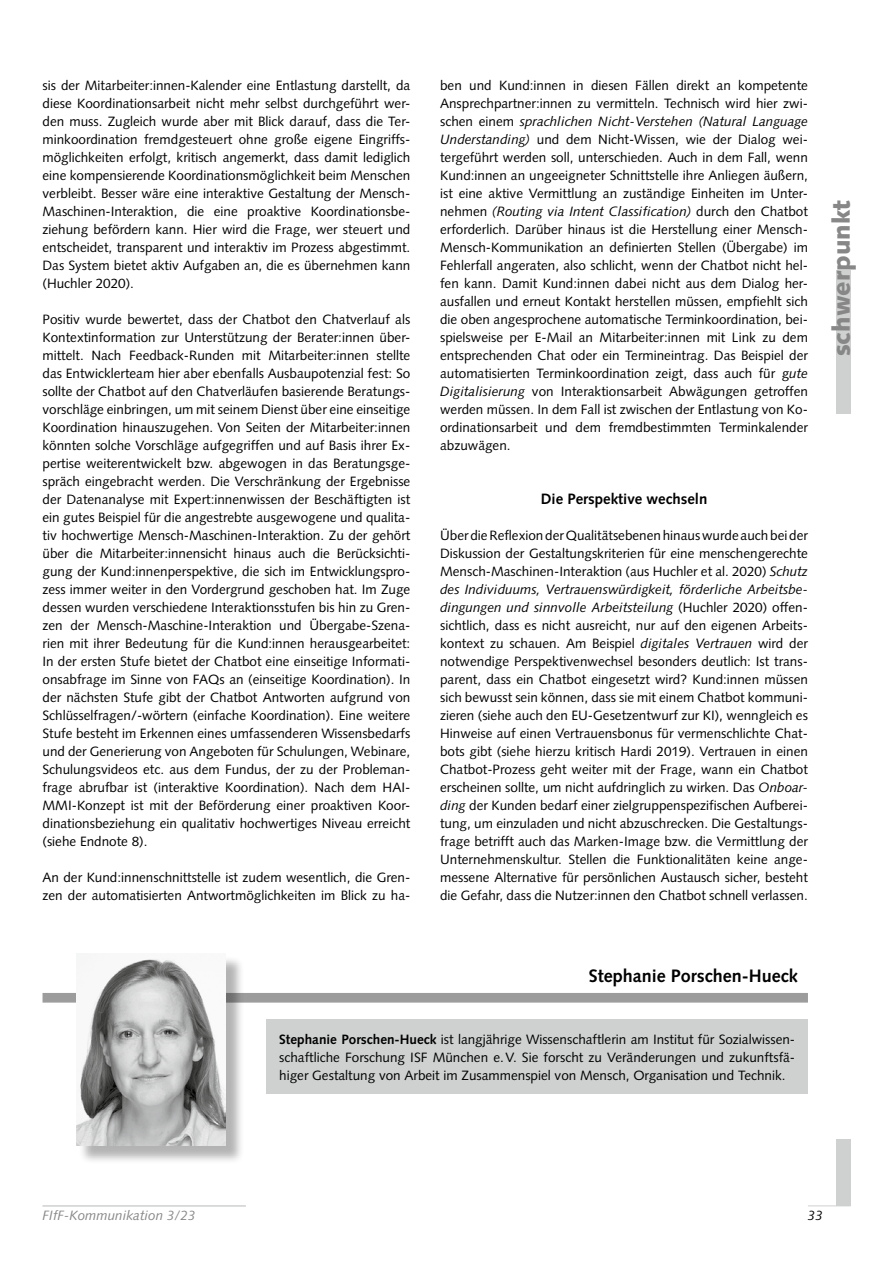
<style>
.page{position:relative;width:893px;height:1263px;background:#fff}
.page>*{position:absolute;margin:0;border:0;box-sizing:border-box;transform-origin:0 0}
.t1{font:900 24.45px "Syntax";color:#868786}
.Autor_info{font:700 18px "Syntax";color:#000}
.Ueberschrift2{font:700 15px "Syntax";color:#000}
.Haupttext{font:13.5px/18px "Syntax";color:#000;text-align:justify}
.HaupttextErster{font:13.5px/18px "Syntax";color:#000;text-align:justify}
.t2{font:italic 13.5px "Syntax";color:#868786}
.t3{font:italic 13.5px "Syntax";color:#000}
.s1{font-style:italic}
.s2{font-weight:700}
</style>
<div class="page">
<hr style="left:808px;top:1205px;width:43px;height:1px;background:#cfd0d0">
<div style="left:836px;top:1139px;width:15px;height:67px;background:#cfd0d0"></div>
<hr style="left:43px;top:1205px;width:203px;height:1px;background:#cfd0d0">
<div style="left:836px;top:271px;width:15px;height:143px;background:#cfd0d0"></div>
<div style="left:43px;top:993px;width:765px;height:9px;background:#9c9c9d"></div>
<div style="left:266px;top:1019px;width:542px;height:74px;background:#cfd0d0"></div>
<div style="left:78px;top:955px;width:167px;height:209px;background:#000;opacity:.3"></div>
<img style="left:76px;top:955px;width:150px;height:191px">
<p class="Haupttext" style="left:43px;top:76px;width:369px">sis der Mitarbeiter:innen-Kalender eine Entlastung darstellt, da diese Koordinationsarbeit nicht mehr selbst durchgeführt wer&shy;den muss. Zugleich wurde aber mit Blick darauf, dass die Ter&shy;minkoordination fremdgesteuert ohne große eigene Eingriffs&shy;möglichkeiten erfolgt, kritisch angemerkt, dass damit lediglich eine kompensierende Koordinationsmöglichkeit beim Menschen verbleibt. Besser wäre eine interaktive Gestaltung der Mensch-Maschinen-Interaktion, die eine proaktive Koordinationsbe&shy;ziehung befördern kann. Hier wird die Frage, wer steuert und entscheidet, transparent und interaktiv im Prozess abgestimmt.<br>Das System bietet aktiv Aufgaben an, die es übernehmen kann (Huchler 2020).</p>
<p class="Haupttext" style="left:43px;top:310px;width:369px">Positiv wurde bewertet, dass der Chatbot den Chatverlauf als Kontextinformation zur Unterstützung der Berater:innen über&shy;mittelt. Nach Feedback-Runden mit Mitarbeiter:innen stellte das Entwicklerteam hier aber ebenfalls Ausbaupotenzial fest: So sollte der Chatbot auf den Chatverläufen basierende Beratungs&shy;vorschläge einbringen, um mit seinem Dienst über eine einseitige Koordination hinauszugehen. Von Seiten der Mitarbeiter:innen könnten solche Vorschläge aufgegriffen und auf Basis ihrer Ex&shy;pertise weiterentwickelt bzw. abgewogen in das Beratungsge&shy;spräch eingebracht werden. Die Verschränkung der Ergebnisse der Datenanalyse mit Expert:innenwissen der Beschäftigten ist ein gutes Beispiel für die angestrebte ausgewogene und qualita&shy;tiv hochwertige Mensch-Maschinen-Interaktion. Zu der gehört über die Mitarbeiter:innensicht hinaus auch die Berücksichti&shy;gung der Kund:innenperspektive, die sich im Entwicklungspro&shy;zess immer weiter in den Vordergrund geschoben hat. Im Zuge dessen wurden verschiedene Interaktionsstufen bis hin zu Gren&shy;zen der Mensch-Maschine-Interaktion und Übergabe-Szena&shy;rien mit ihrer Bedeutung für die Kund:innen herausgearbeitet:<br>In der ersten Stufe bietet der Chatbot eine einseitige Informati&shy;onsabfrage im Sinne von FAQs an (einseitige Koordination). In der nächsten Stufe gibt der Chatbot Antworten aufgrund von Schlüsselfragen/-wörtern (einfache Koordination). Eine weitere Stufe besteht im Erkennen eines umfassenderen Wissensbedarfs und der Generierung von Angeboten für Schulungen, Webinare, Schulungsvideos etc. aus dem Fundus, der zu der Probleman&shy;frage abrufbar ist (interaktive Koordination). Nach dem HAI-MMI-Konzept ist mit der Beförderung einer proaktiven Koor&shy;dinationsbeziehung ein qualitativ hochwertiges Niveau erreicht (siehe Endnote 8).</p>
<p class="Haupttext" style="left:43px;top:868px;width:369px">An der Kund:innenschnittstelle ist zudem wesentlich, die Gren&shy;zen der automatisierten Antwortmöglichkeiten im Blick zu ha-</p>
<p class="Haupttext" style="left:440px;top:76px;width:369px">ben und Kund:innen in diesen Fällen direkt an kompetente Ansprechpartner:innen zu vermitteln. Technisch wird hier zwi&shy;schen einem <span class="s1">sprachlichen Nicht-Verstehen (Natural Language Understanding)</span> und dem Nicht-Wissen, wie der Dialog wei&shy;tergeführt werden soll, unterschieden. Auch in dem Fall, wenn Kund:innen an ungeeigneter Schnittstelle ihre Anliegen äußern, ist eine aktive Vermittlung an zuständige Einheiten im Unter&shy;nehmen <span class="s1">(Routing via Intent Classification)</span> durch den Chatbot erforderlich. Darüber hinaus ist die Herstellung einer Mensch-Mensch-Kommunikation an definierten Stellen (Übergabe) im Fehlerfall angeraten, also schlicht, wenn der Chatbot nicht hel&shy;fen kann. Damit Kund:innen dabei nicht aus dem Dialog her&shy;ausfallen und erneut Kontakt herstellen müssen, empfiehlt sich die oben angesprochene automatische Terminkoordination, bei&shy;spielsweise per E-Mail an Mitarbeiter:innen mit Link zu dem entsprechenden Chat oder ein Termineintrag. Das Beispiel der automatisierten Terminkoordination zeigt, dass auch für g<span class="s1">ute Digitalisierung</span> von Interaktionsarbeit Abwägungen getroffen werden müssen. In dem Fall ist zwischen der Entlastung von Ko&shy;ordinationsarbeit und dem fremdbestimmten Terminkalender abzuwägen.</p>
<p class="Ueberschrift2" style="left:541px;top:490px;width:168px">Die Perspektive wechseln</p>
<p class="HaupttextErster" style="left:440px;top:526px;width:369px">Über die Reflexion der Qualitätsebenen hinaus wurde auch bei der Diskussion der Gestaltungskriterien für eine menschengerechte Mensch-Maschinen-Interaktion (aus Huchler et al. 2020) <span class="s1">Schutz des Individuums, Vertrauenswürdigkeit, förderliche Arbeitsbe&shy;dingungen und sinnvolle Arbeitsteilung</span> (Huchler 2020) offen&shy;sichtlich, dass es nicht ausreicht, nur auf den eigenen Arbeits&shy;kontext zu schauen. Am Beispiel <span class="s1">digitales Vertrauen</span> wird der notwendige Perspektivenwechsel besonders deutlich: Ist trans&shy;parent, dass ein Chatbot eingesetzt wird? Kund:innen müssen sich bewusst sein können, dass sie mit einem Chatbot kommuni&shy;zieren (siehe auch den EU-Gesetzentwurf zur KI), wenngleich es Hinweise auf einen Vertrauensbonus für vermenschlichte Chat&shy;bots gibt (siehe hierzu kritisch Hardi 2019). Vertrauen in einen Chatbot-Prozess geht weiter mit der Frage, wann ein Chatbot erscheinen sollte, um nicht aufdringlich zu wirken. Das <span class="s1">Onboar&shy;ding</span> der Kunden bedarf einer zielgruppenspezifischen Aufberei&shy;tung, um einzuladen und nicht abzuschrecken. Die Gestaltungs&shy;frage betrifft auch das Marken-Image bzw. die Vermittlung der Unternehmenskultur. Stellen die Funktionalitäten keine ange&shy;messene Alternative für persönlichen Austausch sicher, besteht die Gefahr, dass die Nutzer:innen den Chatbot schnell verlassen.</p>
<h1 class="t1" style="left:827px;top:356px;width:158px;rotate:-90deg">schwerpunkt</h1>
<p class="Autor_info" style="left:589px;top:966px;width:211px">Stephanie Porschen-Hueck</p>
<p class="HaupttextErster" style="left:279px;top:1030px;width:517px"><span class="s2">Stephanie Porschen-Hueck</span> ist langjährige Wissenschaftlerin am Institut für Sozialwissen&shy;schaftliche Forschung ISF München e.V. Sie forscht zu Veränderungen und zukunftsfä&shy;higer Gestaltung von Arbeit im Zusammenspiel von Mensch, Organisation und Technik.</p>
<p class="t2" style="left:43px;top:1208px;width:155px">FIfF-Kommunikation 3/23</p>
<p class="t3" style="left:808px;top:1208px;width:17px">33</p>
</div>
